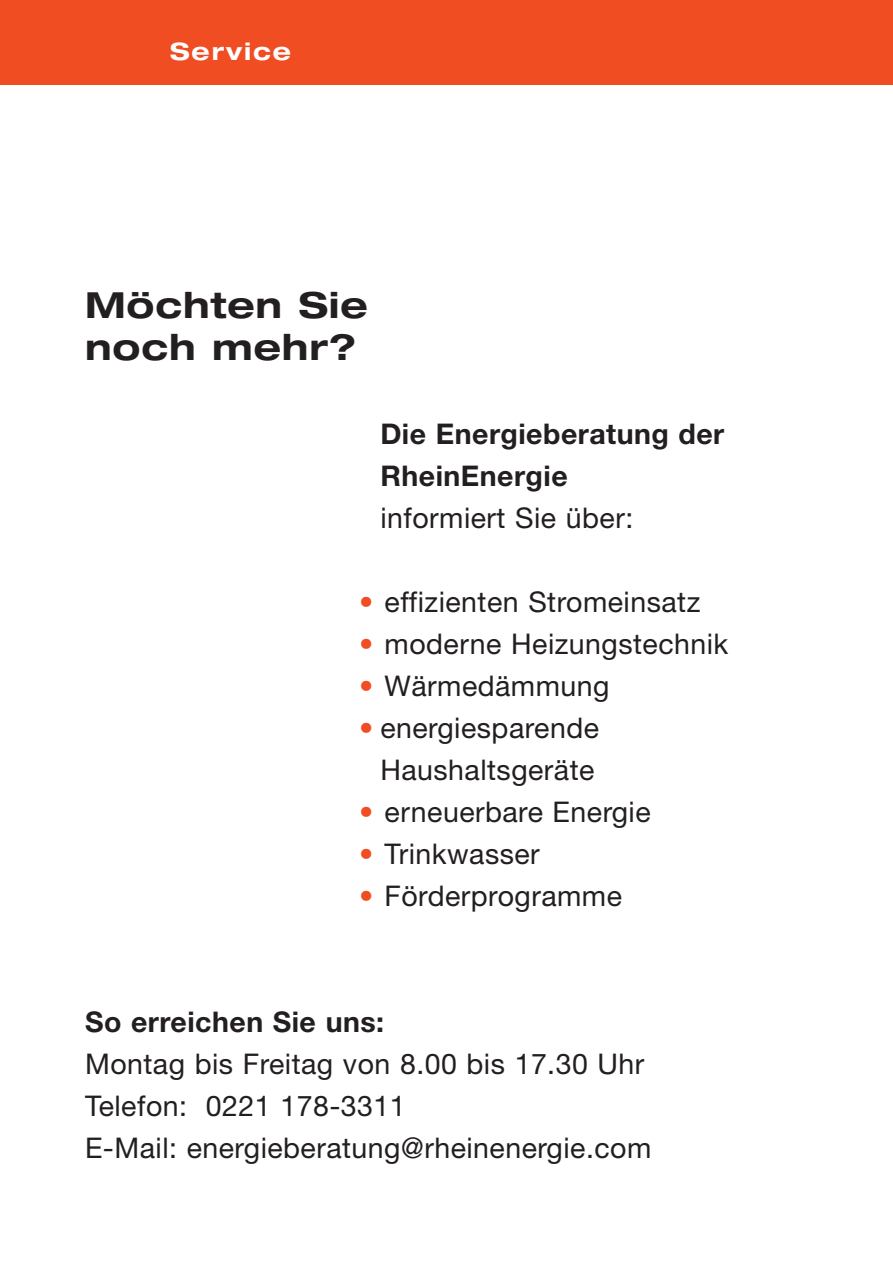
<style>
.page{position:relative;width:893px;height:1263px;background:#fff}
.page>*{position:absolute;margin:0;border:0;box-sizing:border-box;transform-origin:0 0}
.t1{font:700 expanded 36px/42px "Helvetica Neue";letter-spacing:.025em;color:#231f20}
.t2{font:28.5px/42px "Helvetica Neue";letter-spacing:.015em;color:#231f20;text-align:center}
.t3{font:700 28.5px/42px "Helvetica Neue";letter-spacing:.015em;color:#231f20}
.t4{font:700 expanded 24px "Helvetica Neue";letter-spacing:.08em;color:#fff}
.s1{font-size:36px}
.s2{color:#f04d22}
</style>
<div class="page">
<div style="left:0;top:0;width:893px;height:85px;background:#f04d22"></div>
<p class="t4" style="left:85px;top:43px;width:208px"><span class="s1">1422</span> Service</p>
<p class="t1" style="left:85px;top:288px;width:284px">Möchten Sie noch mehr?</p>
<p class="t3" style="left:380px;top:415px;width:345px">Die Energieberatung der<br>RheinEnergie</p>
<p class="t2" style="left:380px;top:500px;width:254px">informiert Sie über:</p>
<p class="t2" style="left:359px;top:584px;width:343px"><span class="s2">•</span> effizienten Stromeinsatz</p>
<p class="t2" style="left:359px;top:626px;width:371px"><span class="s2">•</span> moderne Heizungstechnik</p>
<p class="t2" style="left:359px;top:668px;width:252px"><span class="s2">•</span> Wärmedämmung</p>
<p class="t2" style="left:359px;top:710px;width:241px"><span class="s2">•</span> energiesparende<br>Haushaltsgeräte</p>
<p class="t2" style="left:359px;top:794px;width:293px"><span class="s2">•</span> erneuerbare Energie</p>
<p class="t2" style="left:359px;top:836px;width:182px"><span class="s2">•</span> Trinkwasser</p>
<p class="t2" style="left:359px;top:878px;width:264px"><span class="s2">•</span> Förderprogramme</p>
<p class="t3" style="left:85px;top:1003px;width:301px">So erreichen Sie uns:</p>
<p class="t2" style="left:85px;top:1046px;width:568px;text-align:left">Montag bis Freitag von 8.00 bis 17.30 Uhr<br>Telefon: 0221 178-3311<br>E-Mail: energieberatung@rheinenergie.com</p>
</div>
